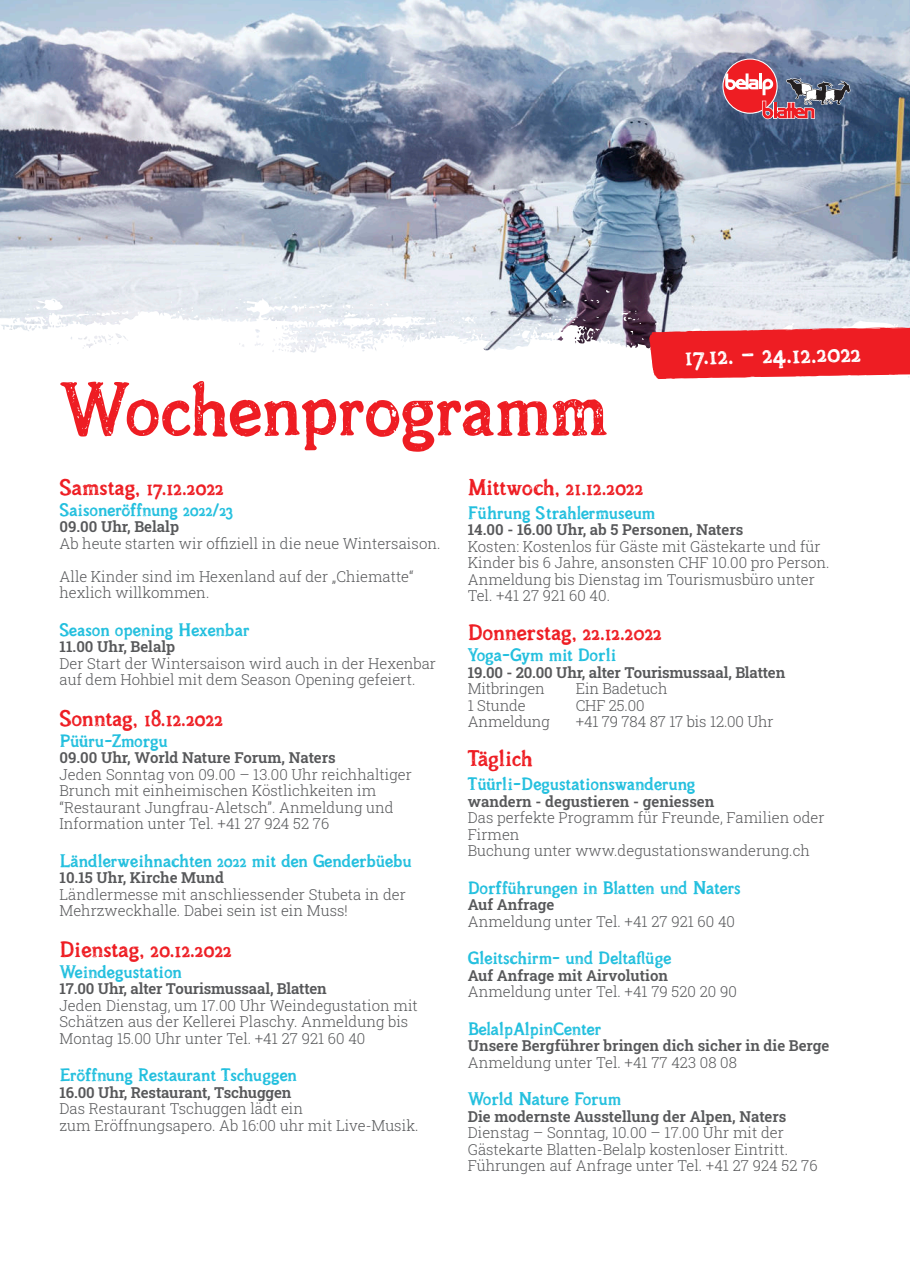
<style>
.page{position:relative;width:910px;height:1280px;background:#fff}
.page>*{position:absolute;margin:0;border:0;box-sizing:border-box;transform-origin:0 0}
.t1{font:700 75px "Edith";letter-spacing:-.02em;color:#ee1d23}
.t2{font:700 27.15px "Edith";color:#fff}
.t3{font:700 22.5px "Edith";color:#ee1d23}
.t4{font:700 18px "Edith";letter-spacing:-.015em;color:#22bfde}
.t5{font:700 18px "Edith";letter-spacing:-.04em;color:#22bfde}
.t6{font:700 18px "Edith";letter-spacing:-.035em;color:#22bfde}
.t7{font:300 15px/16.5px "Roboto Slab";color:#57585a}
.t8{font:600 15px "Roboto Slab";color:#57585a}
</style>
<div class="page">
<img style="left:0;top:0;width:910px;height:298px">
<svg style="left:0;top:298px;width:910px;height:55px"></svg>
<svg style="left:606px;top:290px;width:4px;height:3px"></svg>
<svg style="left:235px;top:299px;width:18px;height:16px"></svg>
<svg style="left:584px;top:299px;width:16px;height:4px"></svg>
<svg style="left:425px;top:318px;width:19px;height:21px"></svg>
<svg style="left:191px;top:307px;width:7px;height:11px"></svg>
<svg style="left:510px;top:317px;width:32px;height:26px"></svg>
<svg style="left:220px;top:309px;width:6px;height:12px"></svg>
<svg style="left:76px;top:310px;width:52px;height:13px"></svg>
<svg style="left:171px;top:301px;width:14px;height:15px"></svg>
<svg style="left:0;top:310px;width:11px;height:2px"></svg>
<svg style="left:451px;top:311px;width:48px;height:28px"></svg>
<svg style="left:26px;top:298px;width:38px;height:24px"></svg>
<svg style="left:272px;top:294px;width:146px;height:56px"></svg>
<svg style="left:549px;top:310px;width:66px;height:33px"></svg>
<svg style="left:621px;top:300px;width:289px;height:79px"></svg>
<svg style="left:722px;top:59px;width:56px;height:55px"></svg>
<div style="left:723px;top:60px;width:54px;height:53px;background:#ee1d23;border-radius:50%"></div>
<svg style="left:725px;top:73px;width:126px;height:46px"></svg>
<h2 class="t2" style="left:685px;top:344px;width:178px;rotate:-1deg">17.12. – 24.12.2022</h2>
<h1 class="t1" style="left:60px;top:379px;width:550px">Wochenprogramm</h1>
<h3 class="t3" style="left:60px;top:478px;width:166px">Samstag, 17.12.2022</h3>
<p class="t4" style="left:60px;top:502px;width:175px">Saisoneröffnung 2022/23</p>
<p class="t8" style="left:60px;top:520px;width:121px">09.00 Uhr, Belalp</p>
<p class="t7" style="left:60px;top:526px;width:382px;line-height:33px">Ab heute starten wir of昀椀ziell in die neue Wintersaison.<br>Alle Kinder sind im Hexenland auf der „Chiematte“</p>
<p class="t7" style="left:60px;top:584px;width:151px">hexlich willkommen.</p>
<p class="t4" style="left:60px;top:622px;width:192px">Season opening Hexenbar</p>
<p class="t8" style="left:60px;top:640px;width:117px">11.00 Uhr, Belalp</p>
<p class="t7" style="left:60px;top:654px;width:378px">Der Start der Wintersaison wird auch in der Hexenbar auf dem Hohbiel mit dem Season Opening gefeiert.</p>
<h3 class="t3" style="left:60px;top:709px;width:165px">Sonntag, 18.12.2022</h3>
<p class="t4" style="left:60px;top:733px;width:110px">Püüru-Zmorgu</p>
<p class="t8" style="left:60px;top:751px;width:278px">09.00 Uhr, World Nature Forum, Naters</p>
<p class="t7" style="left:60px;top:765px;width:354px">Jeden Sonntag von 09.00 – 13.00 Uhr reichhaltiger Brunch mit einheimischen Köstlichkeiten im “Restaurant Jungfrau-Aletsch”. Anmeldung und Information unter Tel. +41 27 924 52 76</p>
<p class="t4" style="left:60px;top:853px;width:354px">Ländlerweihnachten 2022 mit den Genderbüebu</p>
<p class="t8" style="left:60px;top:871px;width:166px">10.15 Uhr, Kirche Mund</p>
<p class="t7" style="left:60px;top:885px;width:348px">Ländlermesse mit anschliessender Stubeta in der<br>Mehrzweckhalle. Dabei sein ist ein Muss!</p>
<h3 class="t3" style="left:60px;top:940px;width:174px">Dienstag, 20.12.2022</h3>
<p class="t4" style="left:60px;top:964px;width:124px">Weindegustation</p>
<p class="t8" style="left:60px;top:982px;width:269px">17.00 Uhr, alter Tourismussaal, Blatten</p>
<p class="t7" style="left:60px;top:996px;width:360px">Jeden Dienstag, um 17.00 Uhr Weindegustation mit<br>Schätzen aus der Kellerei Plaschy. Anmeldung bis<br>Montag 15.00 Uhr unter Tel. +41 27 921 60 40</p>
<p class="t4" style="left:60px;top:1068px;width:239px">Eröffnung Restaurant Tschuggen</p>
<p class="t8" style="left:60px;top:1086px;width:233px">16.00 Uhr, Restaurant, Tschuggen</p>
<p class="t7" style="left:60px;top:1100px;width:361px">Das Restaurant Tschuggen lädt ein<br>zum Eröffnungsapero. Ab 16:00 uhr mit Live-Musik.</p>
<h3 class="t3" style="left:468px;top:478px;width:177px">Mittwoch, 21.12.2022</h3>
<p class="t4" style="left:468px;top:505px;width:189px">Führung Strahlermuseum</p>
<p class="t8" style="left:468px;top:523px;width:277px">14.00 - 16.00 Uhr, ab 5 Personen, Naters</p>
<p class="t7" style="left:468px;top:537px;width:363px">Kosten: Kostenlos für Gäste mit Gästekarte und für Kinder bis 6 Jahre, ansonsten CHF 10.00 pro Person.<br>Anmeldung bis Dienstag im Tourismusbüro unter Tel. +41 27 921 60 40.</p>
<h3 class="t3" style="left:468px;top:623px;width:196px">Donnerstag, 22.12.2022</h3>
<p class="t5" style="left:468px;top:647px;width:150px">Yoga-Gym mit Dorli</p>
<p class="t8" style="left:468px;top:666px;width:319px">19.00 - 20.00 Uhr, alter Tourismussaal, Blatten</p>
<p class="t7" style="left:468px;top:680px;width:79px">Mitbringen</p>
<p class="t7" style="left:576px;top:680px;width:93px">Ein Badetuch</p>
<p class="t7" style="left:468px;top:696px;width:60px">1 Stunde</p>
<p class="t7" style="left:576px;top:696px;width:70px">CHF 25.00</p>
<p class="t7" style="left:468px;top:713px;width:84px">Anmeldung</p>
<p class="t7" style="left:576px;top:713px;width:199px">+41 79 784 87 17 bis 12.00 Uhr</p>
<h3 class="t3" style="left:468px;top:749px;width:66px">Täglich</h3>
<p class="t4" style="left:468px;top:776px;width:229px">Tüürli-Degustationswanderung</p>
<p class="t8" style="left:468px;top:795px;width:248px">wandern - degustieren - geniessen</p>
<p class="t7" style="left:468px;top:809px;width:358px">Das perfekte Programm für Freunde, Familien oder<br>Firmen<br>Buchung unter www.degustationswanderung.ch</p>
<p class="t4" style="left:468px;top:880px;width:274px">Dorfführungen in Blatten und Naters</p>
<p class="t8" style="left:468px;top:898px;width:88px">Auf Anfrage</p>
<p class="t7" style="left:468px;top:912px;width:269px">Anmeldung unter Tel. +41 27 921 60 40</p>
<p class="t4" style="left:468px;top:950px;width:205px">Gleitschirm- und Deltaflüge</p>
<p class="t8" style="left:468px;top:969px;width:202px">Auf Anfrage mit Airvolution</p>
<p class="t7" style="left:468px;top:983px;width:271px">Anmeldung unter Tel. +41 79 520 20 90</p>
<p class="t4" style="left:468px;top:1021px;width:135px">BelalpAlpinCenter</p>
<p class="t8" style="left:468px;top:1039px;width:363px">Unsere Bergführer bringen dich sicher in die Berge</p>
<p class="t7" style="left:468px;top:1053px;width:271px">Anmeldung unter Tel. +41 77 423 08 08</p>
<p class="t6" style="left:468px;top:1091px;width:155px">World Nature Forum</p>
<p class="t8" style="left:468px;top:1110px;width:320px">Die modernste Ausstellung der Alpen, Naters</p>
<p class="t7" style="left:468px;top:1124px;width:351px">Dienstag – Sonntag, 10.00 – 17.00 Uhr mit der<br>Gästekarte Blatten-Belalp kostenloser Eintritt.<br>Führungen auf Anfrage unter Tel. +41 27 924 52 76</p>
</div>
